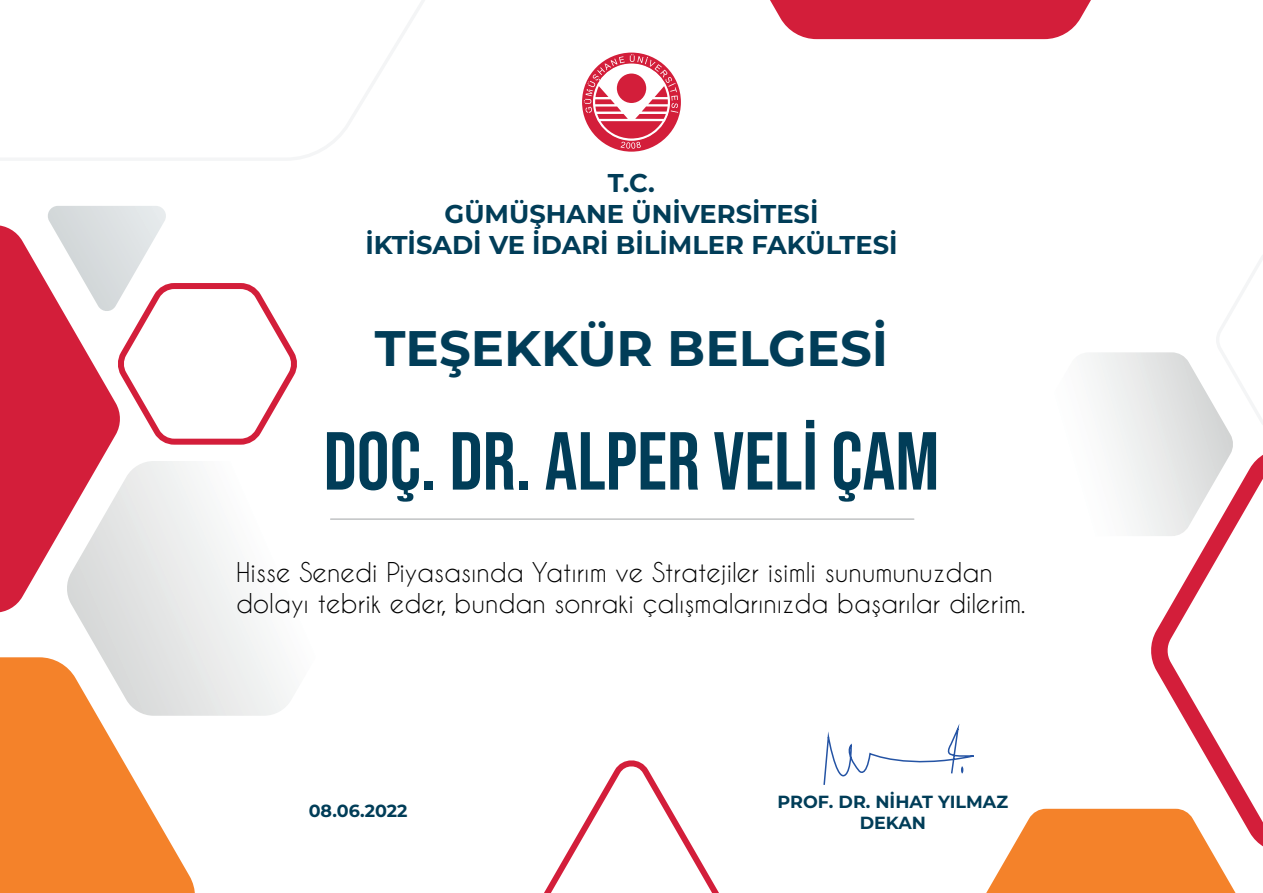
<style>
.page{position:relative;width:1263px;height:893px;background:#fff}
.page>*{position:absolute;margin:0;border:0;box-sizing:border-box;transform-origin:0 0}
.t1{font:82.05px "Bebas Neue";color:#013d58}
.t2{font:700 49.95px "Montserrat";color:#013d58}
.t3{font:700 25.8px/30.9px "Montserrat";color:#013d58;text-align:center}
.t4{font:25.65px/30.8px "Caviar Dreams";color:#000001}
.t5{font:700 17.55px/21.1px "Montserrat";color:#013d58;text-align:center}
</style>
<div class="page">
<svg style="left:76px;top:461px;width:255px;height:255px"></svg>
<svg style="left:0;top:0;width:425px;height:160px"></svg>
<svg style="left:0;top:225px;width:121px;height:388px;fill:#d31e3a"></svg>
<svg style="left:1089px;top:255px;width:174px;height:255px"></svg>
<svg style="left:544px;top:760px;width:175px;height:133px"></svg>
<svg style="left:986px;top:809px;width:250px;height:84px;background:#f5944a"></svg>
<svg style="left:1135px;top:440px;width:128px;height:421px"></svg>
<svg style="left:0;top:657px;width:197px;height:236px;fill:#f4822a"></svg>
<svg style="left:770px;top:0;width:321px;height:39px;background:#d6314a"></svg>
<hr style="left:331px;top:518px;width:583px;height:2px;background:#c7c9ca">
<svg style="left:45px;top:206px;width:252px;height:242px"></svg>
<svg style="left:582px;top:53px;width:99px;height:99px"></svg>
<svg style="left:584px;top:54px;width:94px;height:95px"></svg>
<svg style="left:823px;top:724px;width:151px;height:61px"></svg>
<p class="t3" style="left:365px;top:166px;width:533px">T.C.<br>GÜMÜŞHANE ÜNİVERSİTESİ<br>İKTİSADİ VE İDARİ BİLİMLER FAKÜLTESİ</p>
<h2 class="t2" style="left:375px;top:312px;width:515px">TEŞEKKÜR BELGESİ</h2>
<h1 class="t1" style="left:324px;top:415px;width:617px">DOÇ. DR. ALPER VELİ ÇAM</h1>
<p class="t4" style="left:236px;top:556px;width:791px">Hisse Senedi Piyasasında Yatırım ve Stratejiler isimli sunumunuzdan dolayı tebrik eder, bundan sonraki çalışmalarınızda başarılar dilerim.</p>
<p class="t5" style="left:309px;top:799px;width:100px">08.06.2022</p>
<p class="t5" style="left:778px;top:791px;width:232px">PROF. DR. NİHAT YILMAZ<br>DEKAN</p>
</div>
